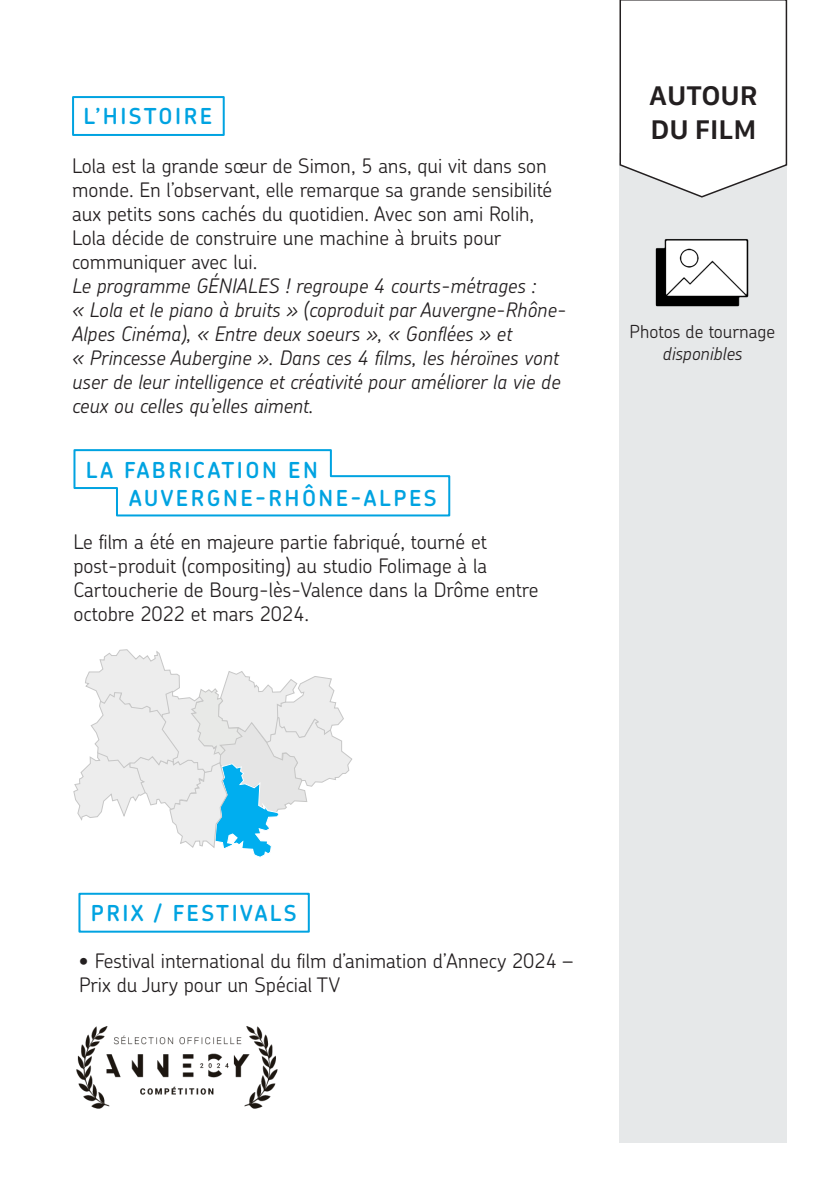
<style>
.page{position:relative;width:840px;height:1191px;background:#fff}
.page>*{position:absolute;margin:0;border:0;box-sizing:border-box;transform-origin:0 0}
.AUTOUR_DU_FILM{font:900 28px "SF Compact";color:#231f20}
.t1{font:600 22px "Chevin Pro";letter-spacing:.115em;color:#00a3e1}
.Paragraphes_fiches_films{font:italic 300 20px/24px "Chevin Pro";color:#231f20}
.Paragraphes_fiches_films-2{font:300 20px/24px "Chevin Pro";color:#231f20}
.t2{font:300 18px/21.6px "Chevin Pro";color:#231f20;text-align:center}
.s1{font-style:normal}
.s2{font-style:italic}
</style>
<div class="page">
<svg style="left:73px;top:449px;width:378px;height:68px"></svg>
<div style="left:72px;top:96px;width:152px;height:40px;border:2px solid #00a3e1"></div>
<div style="left:619px;top:153px;width:167px;height:989px;background:#e6e8e9"></div>
<svg style="left:619px;top:0;width:168px;height:198px"></svg>
<svg style="left:73px;top:649px;width:279px;height:208px"></svg>
<div style="left:78px;top:892px;width:231px;height:40px;border:2px solid #00a3e1"></div>
<img style="left:76px;top:1026px;width:202px;height:83px">
<img style="left:655px;top:239px;width:93px;height:67px">
<p class="t1" style="left:83px;top:101px;width:130px">L’HISTOIRE</p>
<p class="Paragraphes_fiches_films" style="left:72px;top:153px;width:495px"><span class="s1">Lola est la grande sœur de Simon, 5 ans, qui vit dans son monde. En l’observant, elle remarque sa grande sensibilité aux petits sons cachés du quotidien. Avec son ami Rolih, Lola décide de construire une machine à bruits pour communiquer avec lui.<br></span>Le programme GÉNIALES ! regroupe 4 courts-métrages :<br>« Lola et le piano à bruits » (coproduit par Auvergne-Rhône-Alpes Cinéma), « Entre deux soeurs », « Gonflées » et<br>« Princesse Aubergine ». Dans ces 4 films, les héroïnes vont user de leur intelligence et créativité pour améliorer la vie de ceux ou celles qu’elles aiment.</p>
<p class="t1" style="left:86px;top:455px;width:233px">LA FABRICATION EN</p>
<p class="t1" style="left:129px;top:483px;width:309px">AUVERGNE-RHÔNE-ALPES</p>
<p class="Paragraphes_fiches_films-2" style="left:73px;top:529px;width:466px">Le film a été en majeure partie fabriqué, tourné et post-produit (compositing) au studio Folimage à la Cartoucherie de Bourg-lès-Valence dans la Drôme entre octobre 2022 et mars 2024.</p>
<p class="AUTOUR_DU_FILM" style="left:648px;top:79px;width:110px">AUTOUR</p>
<p class="AUTOUR_DU_FILM" style="left:650px;top:112px;width:107px">DU FILM</p>
<p class="t2" style="left:629px;top:320px;width:147px">Photos de tournage <span class="s2">disponibles</span></p>
<p class="t1" style="left:91px;top:898px;width:207px">PRIX / FESTIVALS</p>
<p class="Paragraphes_fiches_films-2" style="left:79px;top:947px;width:495px">• Festival international du film d’animation d’Annecy 2024 –<br>Prix du Jury pour un Spécial TV</p>
</div>
